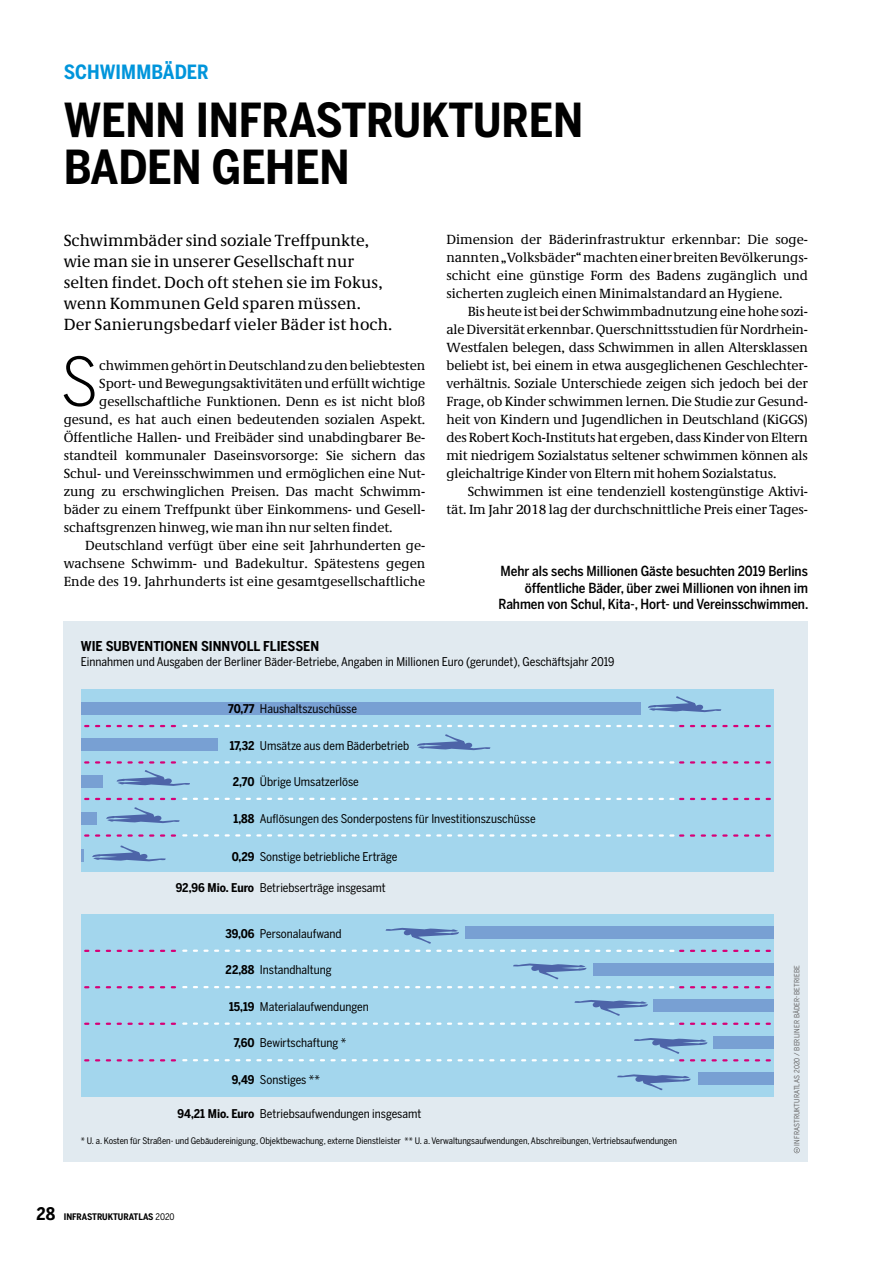
<style>
.page{position:relative;width:893px;height:1263px;background:#fff}
.page>*{position:absolute;margin:0;border:0;box-sizing:border-box;transform-origin:0 0}
.t1{font:300 82.8px "Benton Sans Condensed";color:#000}
.t2{font:700 46.5px/46.5px "Benton Sans Condensed";letter-spacing:-.005em;color:#000}
.t3{font:700 19.5px "Benton Sans Condensed";letter-spacing:.005em;color:#0095db}
.t4{font:16.5px/21px "Demos Pro";letter-spacing:.01em;color:#000}
.t5{font:500 13.8px/16.5px "Benton Sans Condensed";color:#000;text-align:right}
.t6{font:13.5px/18px "Demos Pro";letter-spacing:-.005em;color:#000;text-align:justify}
.t7{font:700 13.5px "Benton Sans Condensed";color:#000}
.t8{font:12px "Benton Sans Condensed";color:#000}
.t9{font:700 12px "Benton Sans Condensed";color:#000}
.t10{font:9px "Benton Sans Condensed";color:#000}
.t11{font:700 9px "Benton Sans Condensed";color:#000}
.t12{font:7.2px "Benton Sans Condensed";letter-spacing:.02em;color:#646363}
.s1{font-weight:700}
.s2{font-size:17.25px}
.s3{font-weight:400}
</style>
<div class="page">
<div style="left:64px;top:622px;width:744px;height:540px;background:#e1eaf0"></div>
<svg style="left:794px;top:1147px;width:6px;height:6px"></svg>
<div style="left:82px;top:689px;width:692px;height:182px;background:#a3d6ed"></div>
<div style="left:82px;top:914px;width:692px;height:183px;background:#a3d6ed"></div>
<svg style="left:183px;top:798px;width:490px;height:2px"></svg>
<svg style="left:85px;top:798px;width:90px;height:2px"></svg>
<svg style="left:680px;top:798px;width:90px;height:2px"></svg>
<svg style="left:183px;top:761px;width:490px;height:2px"></svg>
<svg style="left:85px;top:761px;width:90px;height:2px"></svg>
<svg style="left:680px;top:761px;width:90px;height:2px"></svg>
<svg style="left:183px;top:725px;width:490px;height:2px"></svg>
<svg style="left:85px;top:725px;width:90px;height:2px"></svg>
<svg style="left:680px;top:725px;width:90px;height:2px"></svg>
<svg style="left:183px;top:834px;width:490px;height:3px"></svg>
<svg style="left:85px;top:834px;width:90px;height:3px"></svg>
<svg style="left:680px;top:834px;width:90px;height:3px"></svg>
<svg style="left:648px;top:696px;width:73px;height:16px"></svg>
<div style="left:82px;top:738px;width:136px;height:13px;background:#78a0d3"></div>
<div style="left:82px;top:702px;width:559px;height:13px;background:#78a0d3"></div>
<div style="left:82px;top:775px;width:21px;height:12px;background:#78a0d3"></div>
<div style="left:82px;top:812px;width:15px;height:13px;background:#78a0d3"></div>
<div style="left:654px;top:999px;width:120px;height:13px;background:#78a0d3"></div>
<div style="left:593px;top:963px;width:181px;height:12px;background:#78a0d3"></div>
<div style="left:465px;top:926px;width:309px;height:13px;background:#78a0d3"></div>
<div style="left:714px;top:1036px;width:60px;height:12px;background:#78a0d3"></div>
<div style="left:699px;top:1072px;width:75px;height:13px;background:#78a0d3"></div>
<svg style="left:82px;top:849px;width:2px;height:13px"></svg>
<svg style="left:183px;top:1022px;width:490px;height:3px"></svg>
<svg style="left:85px;top:1023px;width:90px;height:2px"></svg>
<svg style="left:680px;top:1023px;width:90px;height:2px"></svg>
<svg style="left:183px;top:986px;width:490px;height:2px"></svg>
<svg style="left:85px;top:986px;width:90px;height:2px"></svg>
<svg style="left:680px;top:986px;width:90px;height:2px"></svg>
<svg style="left:85px;top:950px;width:90px;height:2px"></svg>
<svg style="left:680px;top:950px;width:90px;height:2px"></svg>
<svg style="left:85px;top:1059px;width:90px;height:2px"></svg>
<svg style="left:417px;top:734px;width:73px;height:16px"></svg>
<svg style="left:116px;top:770px;width:74px;height:16px"></svg>
<svg style="left:106px;top:807px;width:74px;height:16px"></svg>
<svg style="left:92px;top:845px;width:74px;height:16px"></svg>
<svg style="left:513px;top:963px;width:74px;height:16px"></svg>
<svg style="left:183px;top:928px;width:490px;height:24px"></svg>
<svg style="left:574px;top:1000px;width:74px;height:16px"></svg>
<svg style="left:183px;top:1038px;width:587px;height:23px"></svg>
<svg style="left:617px;top:1074px;width:74px;height:16px"></svg>
<h3 class="t3" style="left:64px;top:60px;width:147px">SCHWIMMBÄDER</h3>
<h2 class="t2" style="left:64px;top:98px;width:521px">WENN INFRASTRUKTUREN<br>BADEN GEHEN</h2>
<p class="t4" style="left:64px;top:230px;width:330px">Schwimmbäder sind soziale Treffpunkte, wie man sie in unserer Gesellschaft nur selten findet. Doch oft stehen sie im Fokus, wenn Kommunen Geld sparen müssen.<br>Der Sanierungsbedarf vieler Bäder ist hoch.</p>
<h1 class="t1" style="left:61px;top:327px;width:40px">S</h1>
<p class="t6" style="left:99px;top:356px;width:327px">chwimmen gehört in Deutschland zu den beliebtesten</p>
<p class="t6" style="left:99px;top:374px;width:327px">Sport- und Bewegungsaktivitäten und erfüllt wichtige</p>
<p class="t6" style="left:99px;top:392px;width:327px">gesellschaftliche Funktionen. Denn es ist nicht bloß</p>
<p class="t6" style="left:64px;top:410px;width:363px">gesund, es hat auch einen bedeutenden sozialen Aspekt.</p>
<p class="t6" style="left:64px;top:428px;width:363px">Öffentliche Hallen- und Freibäder sind unabdingbarer Be-</p>
<p class="t6" style="left:64px;top:446px;width:363px">standteil kommunaler Daseinsvorsorge: Sie sichern das</p>
<p class="t6" style="left:64px;top:464px;width:363px">Schul- und Vereinsschwimmen und ermöglichen eine Nut-</p>
<p class="t6" style="left:64px;top:482px;width:363px">zung zu erschwinglichen Preisen. Das macht Schwimm-</p>
<p class="t6" style="left:64px;top:500px;width:363px">bäder zu einem Treffpunkt über Einkommens- und Gesell-</p>
<p class="t6" style="left:64px;top:518px;width:330px">schaftsgrenzen hinweg, wie man ihn nur selten findet.</p>
<p class="t6" style="left:85px;top:536px;width:342px">Deutschland verfügt über eine seit Jahrhunderten ge-</p>
<p class="t6" style="left:64px;top:554px;width:363px">wachsene Schwimm- und Badekultur. Spätestens gegen</p>
<p class="t6" style="left:64px;top:572px;width:363px">Ende des 19. Jahrhunderts ist eine gesamtgesellschaftliche</p>
<p class="t6" style="left:446px;top:230px;width:363px">Dimension der Bäderinfrastruktur erkennbar: Die soge&shy;nannten „Volksbäder“ machten einer breiten Bevölkerungs&shy;schicht eine günstige Form des Badens zugänglich und sicherten zugleich einen Minimalstandard an Hygiene.</p>
<p class="t6" style="left:446px;top:302px;width:363px;text-indent:21px">Bis heute ist bei der Schwimmbadnutzung eine hohe sozi&shy;ale Diversität erkennbar. Querschnittsstudien für Nordrhein-Westfalen belegen, dass Schwimmen in allen Altersklassen beliebt ist, bei einem in etwa ausgeglichenen Geschlechter&shy;verhältnis. Soziale Unterschiede zeigen sich jedoch bei der Frage, ob Kinder schwimmen lernen. Die Studie zur Gesund&shy;heit von Kindern und Jugendlichen in Deutschland (KiGGS) des Robert Koch-Instituts hat ergeben, dass Kinder von Eltern mit niedrigem Sozialstatus seltener schwimmen können als gleichaltrige Kinder von Eltern mit hohem Sozialstatus.</p>
<p class="t6" style="left:446px;top:482px;width:363px;text-align:right">Schwimmen ist eine tendenziell kostengünstige Aktivi&shy;tät. Im Jahr 2018 lag der durchschnittliche Preis einer Tages-</p>
<p class="t5" style="left:498px;top:563px;width:311px">Mehr als sechs Millionen Gäste besuchten 2019 Berlins öffentliche Bäder, über zwei Millionen von ihnen im<br>Rahmen von Schul, Kita-, Hort- und Vereinsschwimmen.</p>
<p class="t7" style="left:81px;top:637px;width:240px">WIE SUBVENTIONEN SINNVOLL FLIESSEN</p>
<p class="t8" style="left:81px;top:654px;width:535px">Einnahmen und Ausgaben der Berliner Bäder-Betriebe, Angaben in Millionen Euro (gerundet), Geschäftsjahr 2019</p>
<p class="t8" style="left:228px;top:701px;width:130px"><span class="s1">70,77</span> Haushaltszuschüsse</p>
<p class="t8" style="left:230px;top:738px;width:181px"><span class="s1">17,32</span> Umsätze aus dem Bäderbetrieb</p>
<p class="t8" style="left:233px;top:775px;width:127px"><span class="s1">2,70</span> Übrige Umsatzerlöse</p>
<p class="t8" style="left:234px;top:811px;width:304px"><span class="s1">1,88</span> Auflösungen des Sonderpostens für Investitionszuschüsse</p>
<p class="t8" style="left:232px;top:849px;width:167px"><span class="s1">0,29</span> Sonstige betriebliche Erträge</p>
<p class="t9" style="left:176px;top:880px;width:80px">92,96 Mio. Euro</p>
<p class="t8" style="left:260px;top:881px;width:127px">Betriebserträge insgesamt</p>
<p class="t8" style="left:225px;top:926px;width:118px"><span class="s1">39,06</span> Personalaufwand</p>
<p class="t8" style="left:226px;top:963px;width:108px"><span class="s1">22,88</span> Instandhaltung</p>
<p class="t8" style="left:229px;top:999px;width:141px"><span class="s1">15,19</span> Materialaufwendungen</p>
<p class="t8" style="left:234px;top:1036px;width:114px"><span class="s1">7,60</span> Bewirtschaftung *</p>
<p class="t8" style="left:232px;top:1072px;width:90px"><span class="s1">9,49</span> Sonstiges **</p>
<p class="t9" style="left:177px;top:1106px;width:78px">94,21 Mio. Euro</p>
<p class="t10" style="left:81px;top:1135px;width:598px">* U. a. Kosten für Straßen- und Gebäudereinigung, Objektbewachung, externe Dienstleister ** U. a. Verwaltungsaufwendungen, Abschreibungen, Vertriebsaufwendungen</p>
<p class="t8" style="left:260px;top:1106px;width:163px">Betriebsaufwendungen insgesamt</p>
<p class="t11" style="left:37px;top:1211px;width:139px"><span class="s2">28</span> INFRASTRUKTURATLAS <span class="s3">2020</span></p>
<p class="t12" style="left:792px;top:1145px;width:182px;rotate:-90deg">INFRASTRUKTURATLAS 2020 / BERLINER BÄDER-BETRIEBE</p>
</div>
